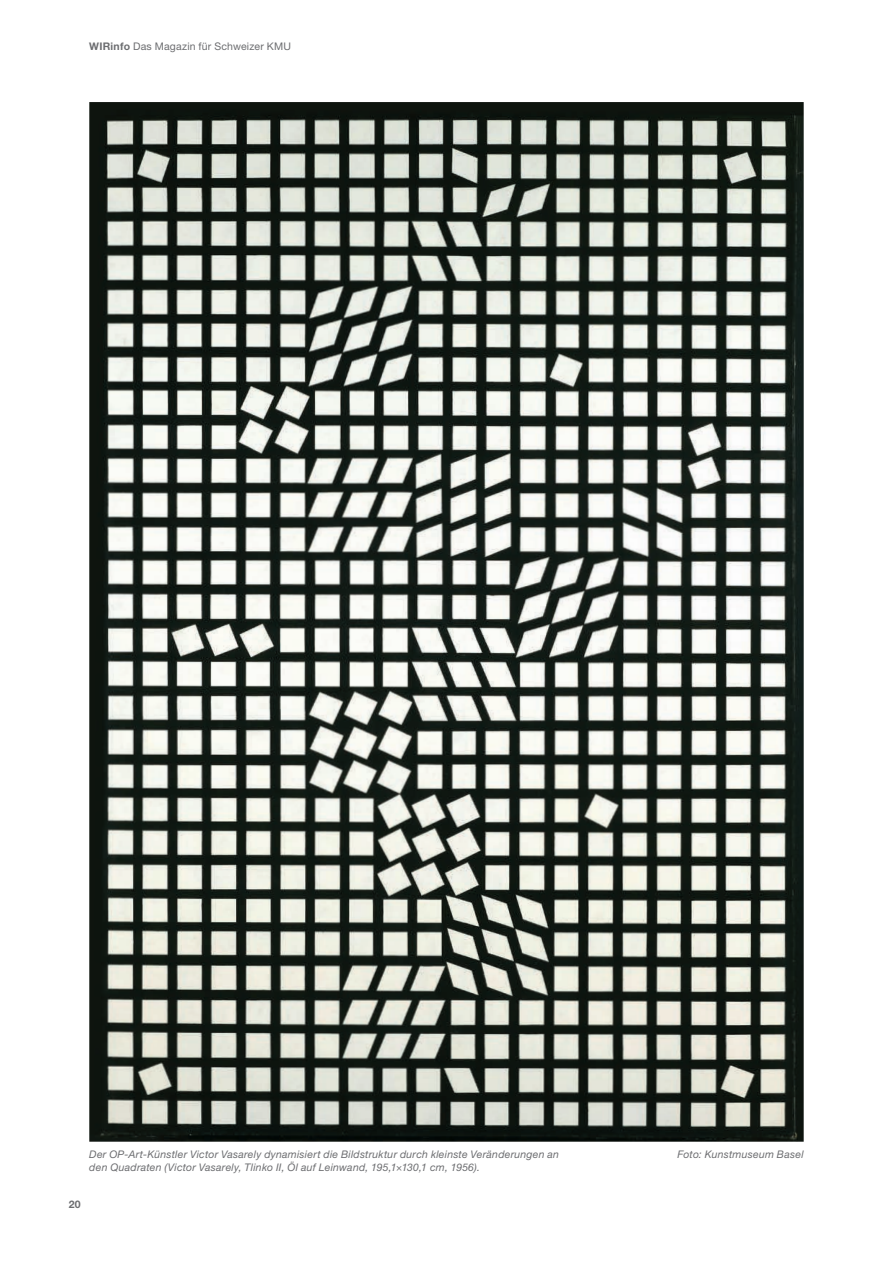
<style>
.page{position:relative;width:893px;height:1263px;background:#fff}
.page>*{position:absolute;margin:0;border:0;box-sizing:border-box;transform-origin:0 0}
.t1{font:italic 10.5px/13.2px "Helvetica Neue LT Pro";letter-spacing:.02em;color:#6c6d70}
.t2{font:10.5px "Helvetica Neue LT Std";letter-spacing:.02em;color:#6c6d70}
.t3{font:700 10.5px "Helvetica Neue LT Std";color:#6c6d70}
.s1{font-weight:700}
</style>
<div class="page">
<img style="left:89px;top:102px;width:715px;height:1040px">
<p class="t2" style="left:89px;top:40px;width:203px"><span class="s1">WIRinfo</span> Das Magazin für Schweizer KMU</p>
<p class="t1" style="left:89px;top:1147px;width:471px">Der OP-Art-Künstler Victor Vasarely dynamisiert die Bildstruktur durch kleinste Veränderungen an den Quadraten (Victor Vasarely, Tlinko II, Öl auf Leinwand, 195,1×130,1 cm, 1956).</p>
<p class="t1" style="left:677px;top:1147px;width:128px">Foto: Kunstmuseum Basel</p>
<p class="t3" style="left:69px;top:1197px;width:14px">20</p>
</div>
